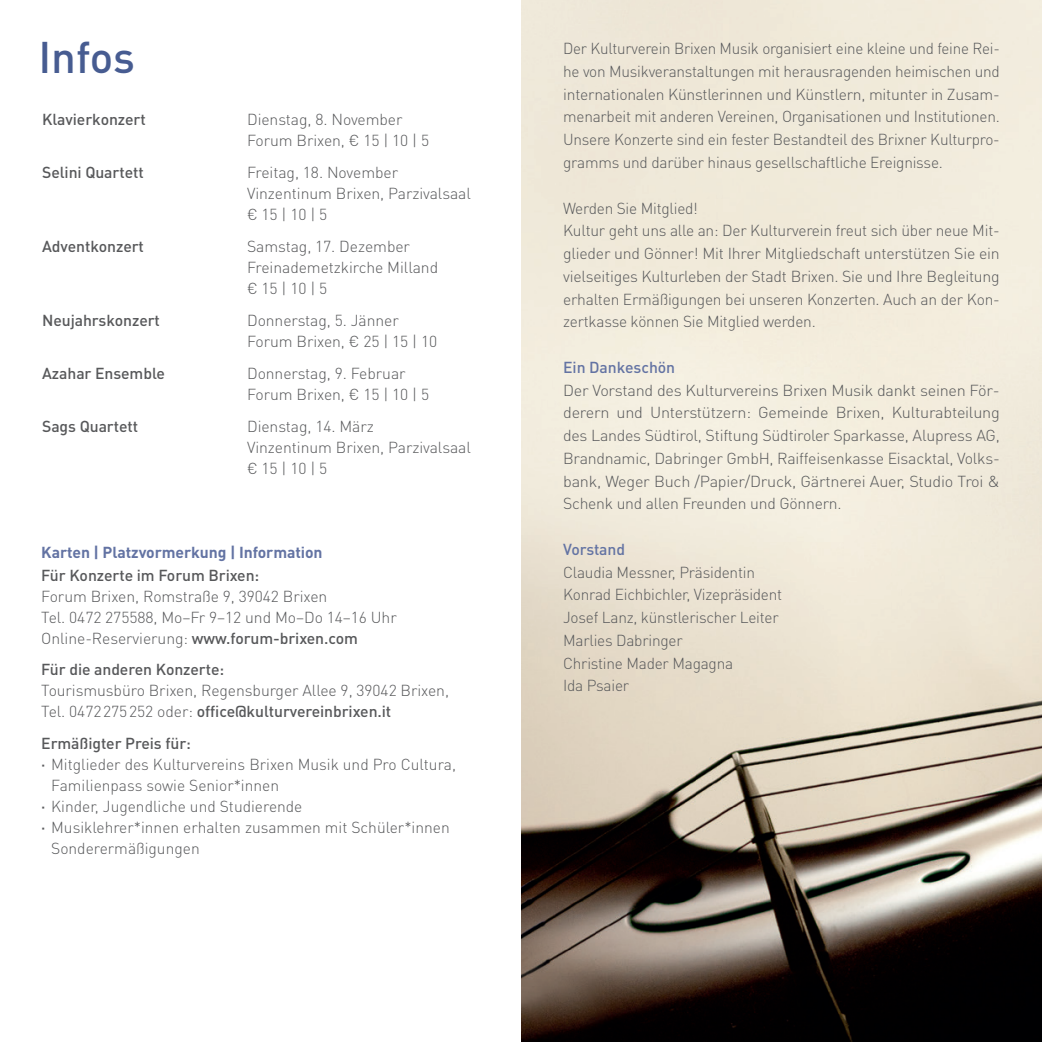
<style>
.page{position:relative;width:1042px;height:1042px;background:#fff}
.page>*{position:absolute;margin:0;border:0;box-sizing:border-box;transform-origin:0 0}
.t1{font:500 43.75px "DIN Pro";color:#475c91}
.t2{font:300 15.75px/22.8px "DIN Pro";letter-spacing:-.015em;color:#57585a}
.t3{font:300 15.75px/22.8px "DIN Pro";letter-spacing:-.015em;color:#57585a;text-align:justify;scale:.96 1}
.t4{font:500 15.75px "DIN Pro";letter-spacing:-.005em;color:#57585a}
.t5{font:700 15.75px "DIN Pro";letter-spacing:-.005em;color:#6373a3}
.t6{font:500 15.75px "DIN Pro";letter-spacing:-.005em;color:#6373a3}
.s1{font-weight:500}
</style>
<div class="page">
<img style="left:521px;top:0;width:521px;height:1042px">
<h1 class="t1" style="left:38px;top:28px;width:98px">Infos</h1>
<p class="t4" style="left:42px;top:109px;width:105px">Klavierkonzert</p>
<p class="t2" style="left:247px;top:109px;width:183px;line-height:21px">Dienstag, 8. November<br>Forum Brixen, € 15 | 10 | 5</p>
<p class="t4" style="left:42px;top:162px;width:103px">Selini Quartett</p>
<p class="t2" style="left:247px;top:161px;width:225px;line-height:21px">Freitag, 18. November<br>Vinzentinum Brixen, Parzivalsaal € 15 | 10 | 5</p>
<p class="t4" style="left:42px;top:236px;width:103px">Adventkonzert</p>
<p class="t2" style="left:247px;top:235px;width:193px;line-height:21px">Samstag, 17. Dezember<br>Freinademetzkirche Milland € 15 | 10 | 5</p>
<p class="t4" style="left:42px;top:310px;width:119px">Neujahrskonzert</p>
<p class="t2" style="left:247px;top:309px;width:192px;line-height:21px">Donnerstag, 5. Jänner<br>Forum Brixen, € 25 | 15 | 10</p>
<p class="t4" style="left:42px;top:362px;width:124px">Azahar Ensemble</p>
<p class="t2" style="left:247px;top:362px;width:183px;line-height:21px">Donnerstag, 9. Februar<br>Forum Brixen, € 15 | 10 | 5</p>
<p class="t4" style="left:42px;top:415px;width:97px">Sags Quartett</p>
<p class="t2" style="left:247px;top:415px;width:225px;line-height:21px">Dienstag, 14. März<br>Vinzentinum Brixen, Parzivalsaal € 15 | 10 | 5</p>
<p class="t5" style="left:41px;top:542px;width:283px">Karten | Platzvormerkung | Information</p>
<p class="t4" style="left:41px;top:564px;width:220px">Für Konzerte im Forum Brixen:</p>
<p class="t2" style="left:41px;top:585px;width:357px;line-height:21px">Forum Brixen, Romstraße 9, 39042 Brixen<br>Tel. 0472 275588, Mo–Fr 9–12 und Mo–Do 14–16 Uhr<br>Online-Reservierung: <span class="s1">www.forum-brixen.com</span></p>
<p class="t4" style="left:41px;top:659px;width:184px">Für die anderen Konzerte:</p>
<p class="t2" style="left:41px;top:679px;width:409px;line-height:21px">Tourismusbüro Brixen, Regensburger Allee 9, 39042 Brixen,<br>Tel. 0472275252 oder: <span class="s1">office@kulturvereinbrixen.it</span></p>
<p class="t4" style="left:41px;top:732px;width:151px">Ermäßigter Preis für:</p>
<p class="t2" style="left:41px;top:752px;width:416px"><span class="s1">·</span> Mitglieder des Kulturvereins Brixen Musik und Pro Cultura,</p>
<p class="t2" style="left:51px;top:773px;width:229px">Familienpass sowie Senior*innen</p>
<p class="t2" style="left:41px;top:794px;width:263px"><span class="s1">·</span> Kinder, Jugendliche und Studierende</p>
<p class="t2" style="left:41px;top:815px;width:410px"><span class="s1">·</span> Musiklehrer*innen erhalten zusammen mit Schüler*innen</p>
<p class="t2" style="left:51px;top:836px;width:150px">Sonderermäßigungen</p>
<p class="t3" style="left:563px;top:36px;width:456px">Der Kulturverein Brixen Musik organisiert eine kleine und feine Rei&shy;he von Musikveranstaltungen mit herausragenden heimischen und internationalen Künstlerinnen und Künstlern, mitunter in Zusam&shy;menarbeit mit anderen Vereinen, Organisationen und Institutionen.<br>Unsere Konzerte sind ein fester Bestandteil des Brixner Kulturpro&shy;gramms und darüber hinaus gesellschaftliche Ereignisse.</p>
<p class="t2" style="left:563px;top:196px;width:438px">Werden Sie Mitglied!<br>Kultur geht uns alle an: Der Kulturverein freut sich über neue Mit&shy;glieder und Gönner! Mit Ihrer Mitgliedschaft unterstützen Sie ein vielseitiges Kulturleben der Stadt Brixen. Sie und Ihre Begleitung erhalten Ermäßigungen bei unseren Konzerten. Auch an der Kon&shy;zertkasse können Sie Mitglied werden.</p>
<p class="t6" style="left:563px;top:356px;width:113px">Ein Dankeschön</p>
<p class="t2" style="left:563px;top:378px;width:438px;text-align:justify">Der Vorstand des Kulturvereins Brixen Musik dankt seinen För&shy;derern und Unterstützern: Gemeinde Brixen, Kulturabteilung des Landes Südtirol, Stiftung Südtiroler Sparkasse, Alupress AG, Brandnamic, Dabringer GmbH, Raiffeisenkasse Eisacktal, Volks&shy;bank, Weger Buch /Papier/Druck, Gärtnerei Auer, Studio Troi &amp; Schenk und allen Freunden und Gönnern.</p>
<p class="t6" style="left:563px;top:538px;width:63px">Vorstand</p>
<p class="t2" style="left:563px;top:560px;width:221px">Claudia Messner, Präsidentin<br>Konrad Eichbichler, Vizepräsident<br>Josef Lanz, künstlerischer Leiter<br>Marlies Dabringer<br>Christine Mader Magagna<br>Ida Psaier</p>
</div>
